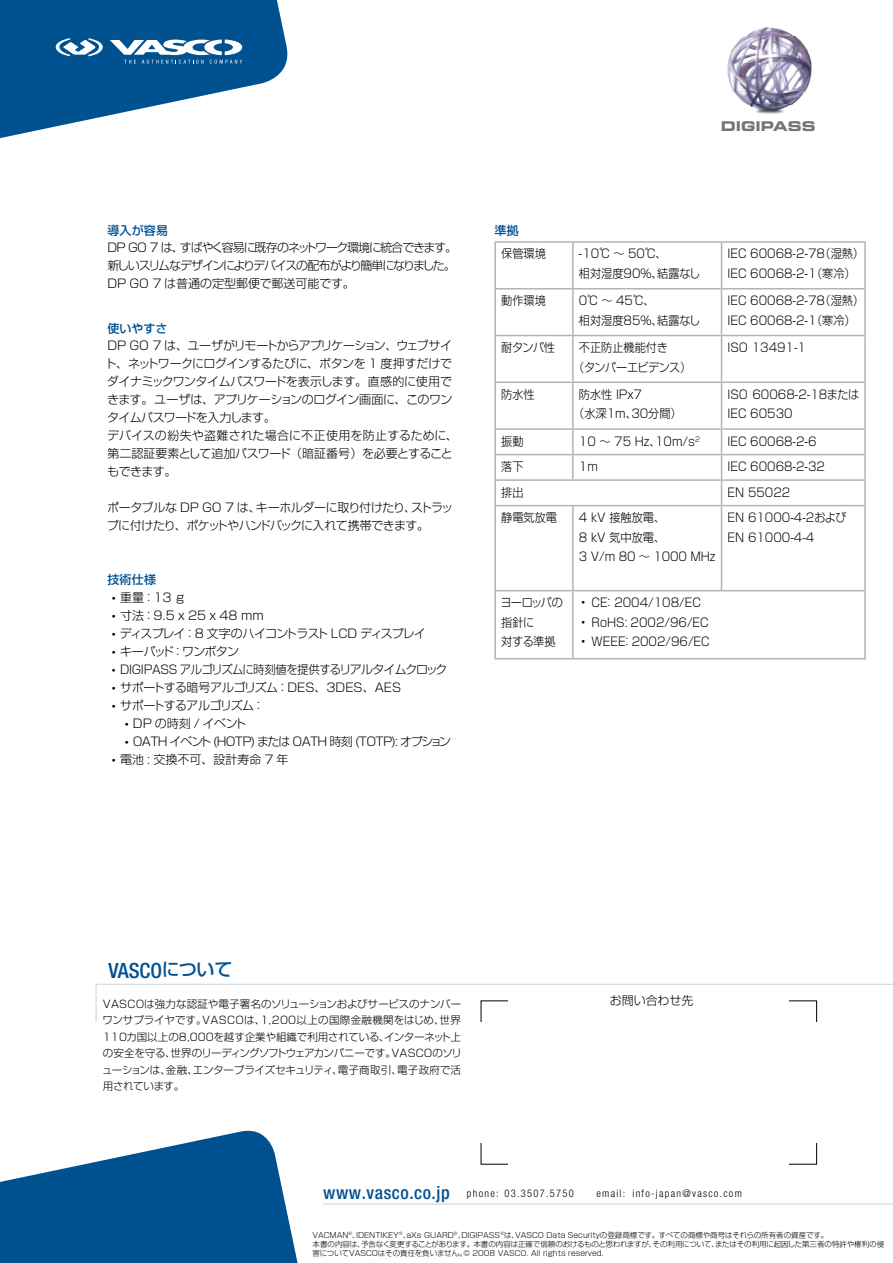
<style>
.page{position:relative;width:893px;height:1263px;background:#fff}
.page>*{position:absolute;margin:0;border:0;box-sizing:border-box;transform-origin:0 0}
.t1{font:500 condensed 21px "Helvetica Neue";color:#005191}
.t2{font:13.5px "Eurostile Bold Extended Two";color:#757477}
.t3{font:300 12px/19.5px "Shin Go Pro";color:#000;scale:.93 1}
.t4{font:300 12px/18px "Shin Go Pro";letter-spacing:-.02em;color:#000}
.t5{font:300 12px/18px "Shin Go Pro";letter-spacing:-.095em;color:#000}
.t6{font:300 12px/19.5px "Shin Go Pro";letter-spacing:-.02em;color:#000;scale:.93 1}
.t7{font:300 12px/18px "Shin Go Pro";letter-spacing:-.045em;color:#000}
.t8{font:300 12px "Shin Go Pro";letter-spacing:-.06em;color:#000}
.t9{font:300 12px "Shin Go Pro";letter-spacing:-.055em;color:#000;scale:.95 1}
.t10{font:300 12px "Shin Go Pro";letter-spacing:-.075em;color:#000}
.t11{font:500 12px "Shin Go Pro";letter-spacing:.02em;color:#005191}
.t12{font:300 12px "Shin Go Pro";color:#000}
.t13{font:300 12px "Shin Go Pro";letter-spacing:-.065em;color:#000}
.t14{font:300 10.5px/16.5px "Shin Go Pro";letter-spacing:-.02em;color:#000;text-align:justify}
.t15{font:300 condensed 10.5px "Helvetica Neue";letter-spacing:.12em;color:#000}
.t16{font:300 7.5px/9px "Shin Go Pro";color:#000}
.s1{font-family:"Shin Go Pro";font-stretch:normal;font-size:18px}
.s2{font-weight:500;font-size:18px;color:#005191}
</style>
<div class="page">
<svg style="left:0;top:0;width:288px;height:138px"></svg>
<hr style="left:96px;top:984px;width:797px;height:1px;background:#cfd0d2">
<hr style="left:96px;top:984px;width:1px;height:38px;background:#cfd0d2">
<hr style="left:323px;top:1203px;width:570px;height:1px;background:#cfd0d2">
<svg style="left:0;top:1130px;width:298px;height:133px"></svg>
<hr style="left:494px;top:241px;width:79px;height:2px;background:#b1b3b4">
<hr style="left:494px;top:243px;width:2px;height:45px;background:#b1b3b4">
<hr style="left:573px;top:241px;width:148px;height:2px;background:#b1b3b4">
<hr style="left:572px;top:243px;width:2px;height:45px;background:#b1b3b4">
<hr style="left:721px;top:241px;width:145px;height:2px;background:#b1b3b4">
<hr style="left:721px;top:243px;width:1px;height:45px;background:#b1b3b4">
<hr style="left:864px;top:243px;width:2px;height:45px;background:#b1b3b4">
<hr style="left:494px;top:288px;width:79px;height:1px;background:#b1b3b4">
<hr style="left:494px;top:289px;width:2px;height:46px;background:#b1b3b4">
<hr style="left:573px;top:288px;width:148px;height:1px;background:#b1b3b4">
<hr style="left:572px;top:289px;width:2px;height:46px;background:#b1b3b4">
<hr style="left:721px;top:288px;width:145px;height:1px;background:#b1b3b4">
<hr style="left:721px;top:289px;width:1px;height:46px;background:#b1b3b4">
<hr style="left:864px;top:289px;width:2px;height:46px;background:#b1b3b4">
<hr style="left:494px;top:335px;width:79px;height:1px;background:#b1b3b4">
<hr style="left:494px;top:336px;width:2px;height:46px;background:#b1b3b4">
<hr style="left:573px;top:335px;width:148px;height:1px;background:#b1b3b4">
<hr style="left:572px;top:336px;width:2px;height:46px;background:#b1b3b4">
<hr style="left:721px;top:335px;width:145px;height:1px;background:#b1b3b4">
<hr style="left:721px;top:336px;width:1px;height:46px;background:#b1b3b4">
<hr style="left:864px;top:336px;width:2px;height:46px;background:#b1b3b4">
<hr style="left:494px;top:382px;width:79px;height:1px;background:#b1b3b4">
<hr style="left:494px;top:383px;width:2px;height:45px;background:#b1b3b4">
<hr style="left:573px;top:382px;width:148px;height:1px;background:#b1b3b4">
<hr style="left:572px;top:383px;width:2px;height:45px;background:#b1b3b4">
<hr style="left:721px;top:382px;width:145px;height:1px;background:#b1b3b4">
<hr style="left:721px;top:383px;width:1px;height:45px;background:#b1b3b4">
<hr style="left:864px;top:383px;width:2px;height:45px;background:#b1b3b4">
<hr style="left:494px;top:428px;width:79px;height:2px;background:#b1b3b4">
<hr style="left:494px;top:430px;width:2px;height:24px;background:#b1b3b4">
<hr style="left:573px;top:428px;width:148px;height:2px;background:#b1b3b4">
<hr style="left:572px;top:430px;width:2px;height:24px;background:#b1b3b4">
<hr style="left:721px;top:428px;width:145px;height:2px;background:#b1b3b4">
<hr style="left:864px;top:430px;width:2px;height:24px;background:#b1b3b4">
<hr style="left:494px;top:454px;width:79px;height:1px;background:#b1b3b4">
<hr style="left:494px;top:455px;width:2px;height:24px;background:#b1b3b4">
<hr style="left:573px;top:454px;width:148px;height:1px;background:#b1b3b4">
<hr style="left:572px;top:455px;width:2px;height:24px;background:#b1b3b4">
<hr style="left:721px;top:454px;width:145px;height:1px;background:#b1b3b4">
<hr style="left:864px;top:455px;width:2px;height:24px;background:#b1b3b4">
<hr style="left:494px;top:479px;width:79px;height:2px;background:#b1b3b4">
<hr style="left:494px;top:481px;width:2px;height:24px;background:#b1b3b4">
<hr style="left:573px;top:479px;width:148px;height:2px;background:#b1b3b4">
<hr style="left:721px;top:479px;width:145px;height:2px;background:#b1b3b4">
<svg style="left:721px;top:430px;width:1px;height:75px"></svg>
<hr style="left:864px;top:481px;width:2px;height:24px;background:#b1b3b4">
<hr style="left:494px;top:505px;width:79px;height:1px;background:#b1b3b4">
<hr style="left:494px;top:506px;width:2px;height:84px;background:#b1b3b4">
<hr style="left:573px;top:505px;width:148px;height:1px;background:#b1b3b4">
<hr style="left:572px;top:506px;width:2px;height:84px;background:#b1b3b4">
<hr style="left:721px;top:505px;width:145px;height:1px;background:#b1b3b4">
<hr style="left:721px;top:506px;width:1px;height:84px;background:#b1b3b4">
<hr style="left:864px;top:506px;width:2px;height:84px;background:#b1b3b4">
<hr style="left:494px;top:590px;width:79px;height:1px;background:#b1b3b4">
<hr style="left:494px;top:591px;width:2px;height:67px;background:#b1b3b4">
<hr style="left:573px;top:590px;width:148px;height:1px;background:#b1b3b4">
<hr style="left:572px;top:591px;width:2px;height:67px;background:#b1b3b4">
<hr style="left:721px;top:590px;width:145px;height:1px;background:#b1b3b4">
<hr style="left:864px;top:591px;width:2px;height:67px;background:#b1b3b4">
<hr style="left:494px;top:658px;width:79px;height:1px;background:#b1b3b4">
<hr style="left:573px;top:658px;width:148px;height:1px;background:#b1b3b4">
<hr style="left:721px;top:658px;width:145px;height:1px;background:#b1b3b4">
<img style="left:727px;top:27px;width:85px;height:87px">
<p class="t11" style="left:107px;top:220px;width:62px">導入が容易</p>
<p class="t5" style="left:107px;top:237px;width:351px">DP GO 7 は、すばやく容易に既存のネットワーク環境に統合できます。新しいスリムなデザインによりデバイスの配布がより簡単になりました。<br>DP GO 7 は普通の定型郵便で郵送可能です。</p>
<p class="t11" style="left:107px;top:318px;width:62px">使いやすさ</p>
<p class="t4" style="left:105px;top:335px;width:355px">DP GO 7 は、ユーザがリモートからアプリケーション、ウェブサイト、ネットワークにログインするたびに、ボタンを 1 度押すだけでダイナミックワンタイムパスワードを表示します。直感的に使用できます。ユーザは、アプリケーションのログイン画面に、このワンタイムパスワードを入力します。<br>デバイスの紛失や盗難された場合に不正使用を防止するために、第二認証要素として追加パスワード（暗証番号）を必要とすることもできます。</p>
<p class="t7" style="left:107px;top:497px;width:348px">ポータブルな DP GO 7 は、キーホルダーに取り付けたり、ストラップに付けたり、ポケットやハンドバックに入れて携帯できます。</p>
<p class="t11" style="left:107px;top:569px;width:50px">技術仕様</p>
<p class="t4" style="left:112px;top:587px;width:74px">• 重量：13 g</p>
<p class="t4" style="left:112px;top:605px;width:154px">• 寸法：9.5 x 25 x 48 mm</p>
<p class="t10" style="left:112px;top:623px;width:316px">• ディスプレイ：8 文字のハイコントラスト LCD ディスプレイ</p>
<p class="t13" style="left:112px;top:641px;width:129px">• キーパッド：ワンボタン</p>
<p class="t9" style="left:112px;top:659px;width:355px">• DIGIPASS アルゴリズムに時刻値を提供するリアルタイムクロック</p>
<p class="t4" style="left:112px;top:677px;width:291px">• サポートする暗号アルゴリズム：DES、3DES、AES</p>
<p class="t8" style="left:112px;top:695px;width:154px">• サポートするアルゴリズム：</p>
<p class="t4" style="left:124px;top:713px;width:124px">• DP の時刻 / イベント</p>
<p class="t8" style="left:124px;top:731px;width:328px">• OATH イベント (HOTP) または OATH 時刻 (TOTP): オプション</p>
<p class="t12" style="left:112px;top:749px;width:178px">• 電池 : 交換不可、設計寿命 7 年</p>
<p class="t2" style="left:721px;top:116px;width:96px">DIGIPASS</p>
<p class="t11" style="left:494px;top:220px;width:26px">準拠</p>
<p class="t6" style="left:501px;top:243px;width:50px">保管環境</p>
<p class="t3" style="left:579px;top:243px;width:132px">-10℃ ～ 50℃、<br>相対湿度90%、結露なし</p>
<p class="t3" style="left:727px;top:243px;width:148px">IEC 60068-2-78（湿熱）<br>IEC 60068-2-1（寒冷）</p>
<p class="t6" style="left:501px;top:289px;width:50px">動作環境</p>
<p class="t3" style="left:579px;top:289px;width:132px">0℃ ～ 45℃、<br>相対湿度85%、結露なし</p>
<p class="t3" style="left:727px;top:289px;width:148px">IEC 60068-2-78（湿熱）<br>IEC 60068-2-1（寒冷）</p>
<p class="t6" style="left:501px;top:336px;width:59px">耐タンパ性</p>
<p class="t6" style="left:573px;top:336px;width:128px;text-indent:6px">不正防止機能付き<br>（タンパーエビデンス）</p>
<p class="t3" style="left:727px;top:336px;width:86px">ISO 13491-1</p>
<p class="t6" style="left:501px;top:383px;width:38px">防水性</p>
<p class="t3" style="left:573px;top:383px;width:118px;text-indent:6px">防水性 IPx7<br>（水深1m、30分間）</p>
<p class="t3" style="left:727px;top:383px;width:143px">ISO 60068-2-18または<br>IEC 60530</p>
<p class="t6" style="left:501px;top:430px;width:26px">振動</p>
<p class="t6" style="left:579px;top:430px;width:132px">10 ～ 75 Hz、10m/s<sup>2</sup></p>
<p class="t3" style="left:727px;top:430px;width:97px">IEC 60068-2-6</p>
<p class="t6" style="left:501px;top:455px;width:26px">落下</p>
<p class="t6" style="left:579px;top:455px;width:22px">1m</p>
<p class="t3" style="left:727px;top:455px;width:106px">IEC 60068-2-32</p>
<p class="t6" style="left:501px;top:481px;width:26px">排出</p>
<p class="t6" style="left:727px;top:481px;width:69px">EN 55022</p>
<p class="t6" style="left:501px;top:506px;width:62px">静電気放電</p>
<p class="t3" style="left:579px;top:506px;width:148px">4 kV 接触放電、<br>8 kV 気中放電、<br>3 V/m 80 ～ 1000 MHz</p>
<p class="t3" style="left:727px;top:506px;width:129px">EN 61000-4-2および<br>EN 61000-4-4</p>
<p class="t6" style="left:500px;top:591px;width:69px">ヨーロッパの指針に<br>対する準拠</p>
<p class="t3" style="left:592px;top:591px;width:127px;text-indent:-11px">• CE：2004/108/EC<br>RoHS: 2002/96/EC</p>
<p class="t6" style="left:581px;top:611px;width:6px">•</p>
<p class="t3" style="left:592px;top:630px;width:129px">WEEE：2002/96/EC</p>
<p class="t6" style="left:581px;top:630px;width:6px">•</p>
<h1 class="t1" style="left:108px;top:958px;width:125px">VASCO<span class="s1">について</span></h1>
<p class="t14" style="left:102px;top:994px;width:361px">VASCOは強力な認証や電子署名のソリューションおよびサービスのナンバーワンサプライヤです。VASCOは、1,200以上の国際金融機関をはじめ、世界110カ国以上の8,000を越す企業や組織で利用されている、インターネット上の安全を守る、世界のリーディングソフトウェアカンパニーです。VASCOのソリューションは、金融、エンタープライズセキュリティ、電子商取引、電子政府で活用されています。</p>
<p class="t4" style="left:610px;top:990px;width:85px">お問い合わせ先</p>
<p class="t15" style="left:323px;top:1188px;width:252px"><span class="s2">www.vasco.co.jp</span> phone: 03.3507.5750</p>
<p class="t15" style="left:596px;top:1188px;width:147px">email: info-japan@vasco.com</p>
<p class="t16" style="left:313px;top:1229px;width:573px">VACMAN<sup>®</sup>、IDENTIKEY<sup>®</sup>、aXs GUARD<sup>®</sup>、DIGIPASS<sup>®</sup>は、VASCO Data Securityの登録商標です。すべての商標や商号はそれらの所有者の資産です。<br>本書の内容は、予告なく変更することがあります。本書の内容は正確で信頼のおけるものと思われますが、その利用について、またはその利用に起因した第三者の特許や権利の侵害についてVASCOはその責任を負いません。© 2008 VASCO. All rights reserved.</p>
</div>
